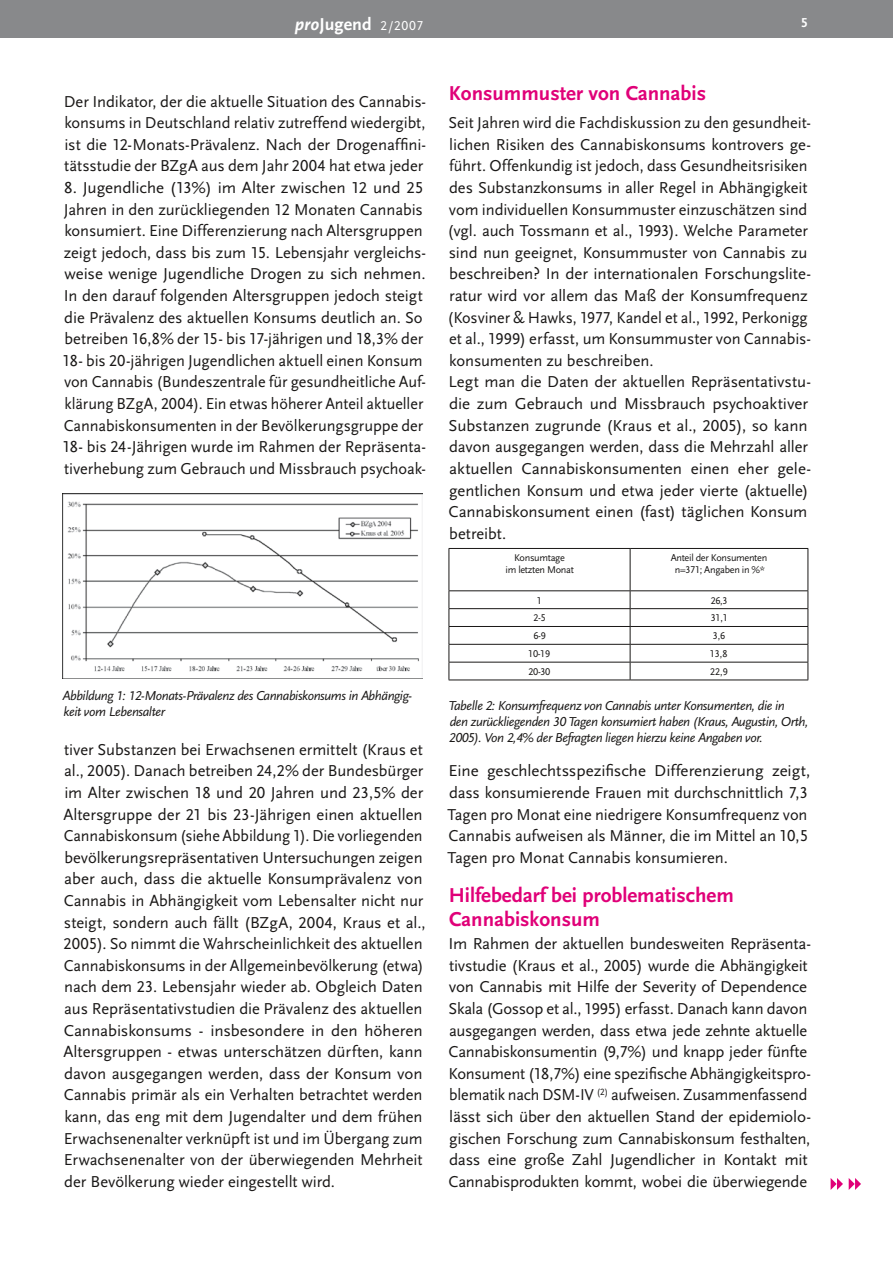
<style>
.page{position:relative;width:893px;height:1263px;background:#fff}
.page>*{position:absolute;margin:0;border:0;box-sizing:border-box;transform-origin:0 0}
.t1{font:700 21px/24px "Scala Sans LF";color:#e00078}
.t2{font:700 18px "Scala Sans LF";color:#fff}
.t3{font:16.5px/21.6px "Scala Sans LF";letter-spacing:-.005em;color:#1a1817}
.t4{font:italic 13.5px/16.2px "Scala Sans LF";letter-spacing:-.03em;color:#1a1817}
.t5{font:13.5px "Scala Sans LF Caps";color:#fff}
.t6{font:10.2px/12.3px "Scala Sans LF";letter-spacing:-.03em;color:#1a1817;text-align:center}
.s1{font-style:italic}
.s2{font-family:"Scala Sans LF Caps";font-weight:400;font-size:13.5px}
</style>
<div class="page">
<svg style="left:849px;top:1178px;width:12px;height:12px"></svg>
<svg style="left:831px;top:1178px;width:12px;height:12px"></svg>
<div style="left:0;top:0;width:893px;height:38px;background:#88898b"></div>
<img style="left:63px;top:493px;width:360px;height:185px">
<hr style="left:449px;top:548px;width:181px;height:1px;background:#1a1817">
<hr style="left:449px;top:549px;width:1px;height:41px;background:#1a1817">
<hr style="left:630px;top:548px;width:178px;height:1px;background:#1a1817">
<hr style="left:630px;top:549px;width:1px;height:41px;background:#1a1817">
<hr style="left:808px;top:549px;width:1px;height:41px;background:#1a1817">
<hr style="left:449px;top:590px;width:181px;height:1px;background:#1a1817">
<hr style="left:630px;top:590px;width:178px;height:1px;background:#1a1817">
<hr style="left:449px;top:608px;width:181px;height:1px;background:#1a1817">
<hr style="left:630px;top:608px;width:178px;height:1px;background:#1a1817">
<hr style="left:449px;top:626px;width:181px;height:1px;background:#1a1817">
<hr style="left:630px;top:626px;width:178px;height:1px;background:#1a1817">
<hr style="left:449px;top:644px;width:181px;height:1px;background:#1a1817">
<hr style="left:630px;top:644px;width:178px;height:1px;background:#1a1817">
<hr style="left:449px;top:662px;width:181px;height:1px;background:#1a1817">
<svg style="left:449px;top:591px;width:1px;height:89px"></svg>
<hr style="left:630px;top:662px;width:178px;height:1px;background:#1a1817">
<svg style="left:630px;top:591px;width:1px;height:89px"></svg>
<svg style="left:808px;top:591px;width:1px;height:89px"></svg>
<hr style="left:449px;top:680px;width:181px;height:1px;background:#1a1817">
<hr style="left:630px;top:680px;width:178px;height:1px;background:#1a1817">
<p class="t2" style="left:295px;top:15px;width:130px"><span class="s1">pro</span>Jugend <span class="s2">2/2007</span></p>
<p class="t5" style="left:381px;top:19px;width:8px">1</p>
<p class="t3" style="left:64px;top:91px;width:364px;text-align:justify">Der Indikator, der die aktuelle Situation des Cannabis&shy;konsums in Deutschland relativ zutreffend wiedergibt, ist die 12-Monats-Prävalenz. Nach der Drogenaffini&shy;tätsstudie der BZgA aus dem Jahr 2004 hat etwa jeder</p>
<p class="t3" style="left:62px;top:177px;width:365px">8. Jugendliche (13%) im Alter zwischen 12 und 25<br>Jahren in den zurückliegenden 12 Monaten Cannabis konsumiert. Eine Differenzierung nach Altersgruppen zeigt jedoch, dass bis zum 15. Lebensjahr vergleichs&shy;weise wenige Jugendliche Drogen zu sich nehmen.<br>In den darauf folgenden Altersgruppen jedoch steigt die Prävalenz des aktuellen Konsums deutlich an. So betreiben 16,8% der 15- bis 17-jährigen und 18,3% der 18- bis 20-jährigen Jugendlichen aktuell einen Konsum von Cannabis (Bundeszentrale für gesundheitliche Auf&shy;klärung BZgA, 2004). Ein etwas höherer Anteil aktueller Cannabiskonsumenten in der Bevölkerungsgruppe der 18- bis 24-Jährigen wurde im Rahmen der Repräsenta&shy;tiverhebung zum Gebrauch und Missbrauch psychoak-</p>
<p class="t4" style="left:62px;top:688px;width:351px">Abbildung 1: 12-Monats-Prävalenz des Cannabiskonsums in Abhängig&shy;keit vom Lebensalter</p>
<p class="t3" style="left:64px;top:739px;width:364px">tiver Substanzen bei Erwachsenen ermittelt (Kraus et al., 2005). Danach betreiben 24,2% der Bundesbürger im Alter zwischen 18 und 20 Jahren und 23,5% der Altersgruppe der 21 bis 23-Jährigen einen aktuellen Cannabiskonsum (siehe Abbildung 1). Die vorliegenden bevölkerungsrepräsentativen Untersuchungen zeigen aber auch, dass die aktuelle Konsumprävalenz von Cannabis in Abhängigkeit vom Lebensalter nicht nur steigt, sondern auch fällt (BZgA, 2004, Kraus et al., 2005). So nimmt die Wahrscheinlichkeit des aktuellen Cannabiskonsums in der Allgemeinbevölkerung (etwa) nach dem 23. Lebensjahr wieder ab. Obgleich Daten aus Repräsentativstudien die Prävalenz des aktuellen Cannabiskonsums - insbesondere in den höheren Altersgruppen - etwas unterschätzen dürften, kann davon ausgegangen werden, dass der Konsum von Cannabis primär als ein Verhalten betrachtet werden kann, das eng mit dem Jugendalter und dem frühen Erwachsenenalter verknüpft ist und im Übergang zum Erwachsenenalter von der überwiegenden Mehrheit der Bevölkerung wieder eingestellt wird.</p>
<p class="t1" style="left:449px;top:82px;width:259px">Konsummuster von Cannabis</p>
<p class="t3" style="left:448px;top:112px;width:365px">Seit Jahren wird die Fachdiskussion zu den gesundheit&shy;lichen Risiken des Cannabiskonsums kontrovers ge&shy;führt. Offenkundig ist jedoch, dass Gesundheitsrisiken des Substanzkonsums in aller Regel in Abhängigkeit vom individuellen Konsummuster einzuschätzen sind (vgl. auch Tossmann et al., 1993). Welche Parameter sind nun geeignet, Konsummuster von Cannabis zu beschreiben? In der internationalen Forschungslite&shy;ratur wird vor allem das Maß der Konsumfrequenz (Kosviner &amp; Hawks, 1977, Kandel et al., 1992, Perkonigg et al., 1999) erfasst, um Konsummuster von Cannabis&shy;konsumenten zu beschreiben.<br>Legt man die Daten der aktuellen Repräsentativstu&shy;die zum Gebrauch und Missbrauch psychoaktiver Substanzen zugrunde (Kraus et al., 2005), so kann davon ausgegangen werden, dass die Mehrzahl aller aktuellen Cannabiskonsumenten einen eher gele&shy;gentlichen Konsum und etwa jeder vierte (aktuelle)<br>Cannabiskonsument einen (fast) täglichen Konsum betreibt.</p>
<p class="t6" style="left:506px;top:552px;width:70px">Konsumtage<br>im letzten Monat</p>
<p class="t6" style="left:671px;top:552px;width:98px">Anteil der Konsumenten n=371; Angaben in %*</p>
<p class="t6" style="left:537px;top:594px;width:7px">1</p>
<p class="t6" style="left:711px;top:594px;width:18px">26,3</p>
<p class="t6" style="left:533px;top:612px;width:14px">2-5</p>
<p class="t6" style="left:711px;top:612px;width:18px">31,1</p>
<p class="t6" style="left:533px;top:630px;width:14px">6-9</p>
<p class="t6" style="left:713px;top:630px;width:14px">3,6</p>
<p class="t6" style="left:528px;top:648px;width:24px">10-19</p>
<p class="t6" style="left:710px;top:648px;width:19px">13,8</p>
<p class="t6" style="left:528px;top:666px;width:24px">20-30</p>
<p class="t6" style="left:710px;top:666px;width:19px">22,9</p>
<p class="t4" style="left:448px;top:698px;width:361px">Tabelle 2: Konsumfrequenz von Cannabis unter Konsumenten, die in<br>den zurückliegenden 30 Tagen konsumiert haben (Kraus, Augustin, Orth,<br>2005). Von 2,4% der Befragten liegen hierzu keine Angaben vor.</p>
<p class="t3" style="left:447px;top:760px;width:365px">Eine geschlechtsspezifische Differenzierung zeigt, dass konsumierende Frauen mit durchschnittlich 7,3<br>Tagen pro Monat eine niedrigere Konsumfrequenz von Cannabis aufweisen als Männer, die im Mittel an 10,5<br>Tagen pro Monat Cannabis konsumieren.</p>
<p class="t1" style="left:449px;top:884px;width:287px">Hilfebedarf bei problematischem<br>Cannabiskonsum</p>
<p class="t3" style="left:449px;top:933px;width:364px">Im Rahmen der aktuellen bundesweiten Repräsenta&shy;tivstudie (Kraus et al., 2005) wurde die Abhängigkeit von Cannabis mit Hilfe der Severity of Dependence Skala (Gossop et al., 1995) erfasst. Danach kann davon ausgegangen werden, dass etwa jede zehnte aktuelle Cannabiskonsumentin (9,7%) und knapp jeder fünfte Konsument (18,7%) eine spezifische Abhängigkeitspro&shy;blematik nach DSM-IV <sup>(2)</sup> aufweisen. Zusammenfassend lässt sich über den aktuellen Stand der epidemiolo&shy;gischen Forschung zum Cannabiskonsum festhalten, dass eine große Zahl Jugendlicher in Kontakt mit Cannabisprodukten kommt, wobei die überwiegende</p>
</div>
